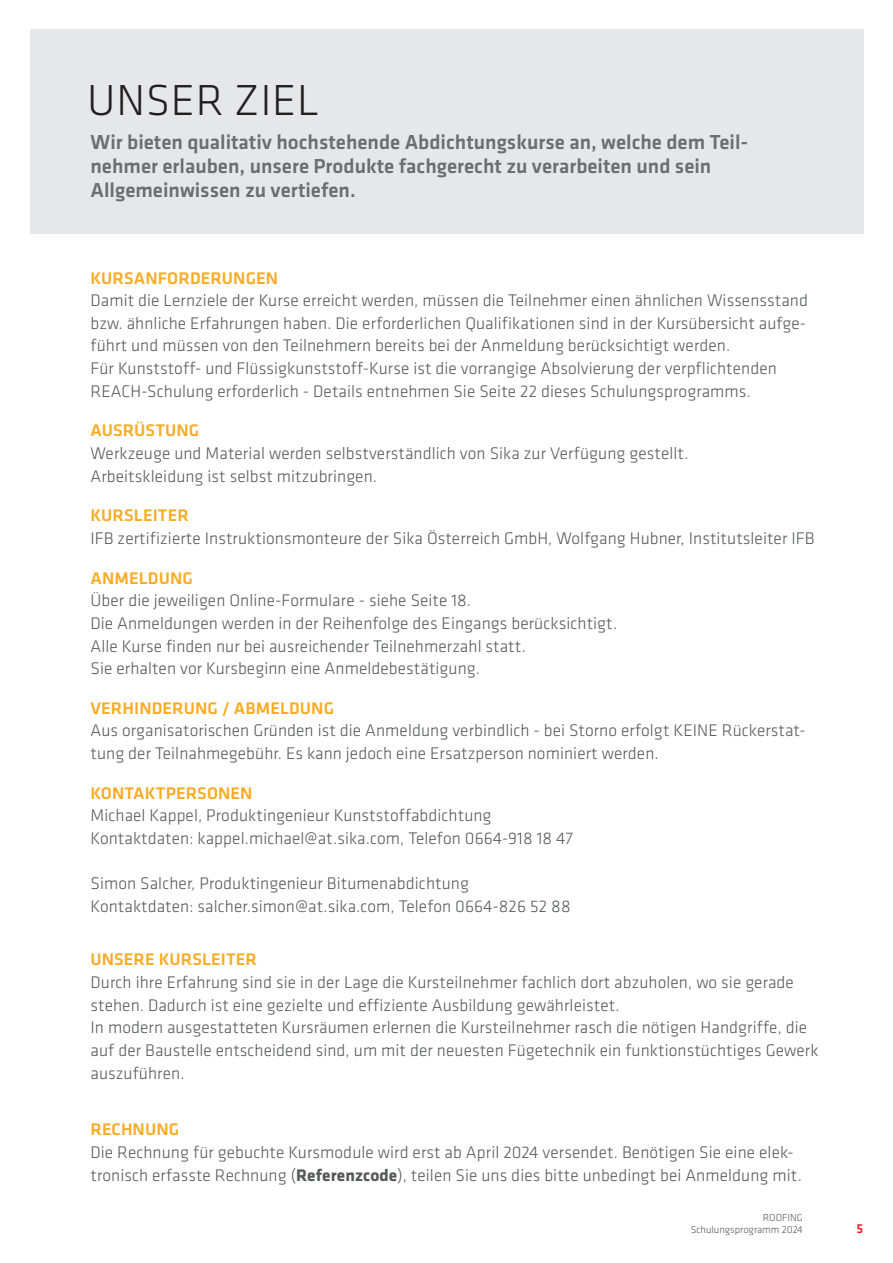
<style>
.page{position:relative;width:893px;height:1263px;background:#fff}
.page>*{position:absolute;margin:0;border:0;box-sizing:border-box;transform-origin:0 0}
.t1{font:300 45px "Klavika";letter-spacing:.015em;color:#231f20}
.t2{font:500 21px/24px "Klavika";color:#6c6d70}
.t3{font:300 17.4px/22.6px "Klavika";letter-spacing:.005em;color:#57585a}
.t4{font:500 17.4px "Klavika";letter-spacing:.005em;color:#faab24}
.t5{font:500 13.5px "Klavika";color:#ee1d23}
.t6{font:300 10.5px/12.6px "Klavika";color:#57585a;text-align:right}
.s1{font-weight:700}
</style>
<div class="page">
<div style="left:30px;top:30px;width:833px;height:204px;background:#e6e7e9"></div>
<h1 class="t1" style="left:87px;top:75px;width:233px">UNSER ZIEL</h1>
<p class="t2" style="left:91px;top:130px;width:659px">Wir bieten qualitativ hochstehende Abdichtungskurse an, welche dem Teil&shy;nehmer erlauben, unsere Produkte fachgerecht zu verarbeiten und sein<br>Allgemeinwissen zu vertiefen.</p>
<p class="t4" style="left:91px;top:268px;width:189px">KURSANFORDERUNGEN</p>
<p class="t3" style="left:91px;top:289px;width:719px">Damit die Lernziele der Kurse erreicht werden, müssen die Teilnehmer einen ähnlichen Wissensstand bzw. ähnliche Erfahrungen haben. Die erforderlichen Qualifikationen sind in der Kursübersicht aufge&shy;führt und müssen von den Teilnehmern bereits bei der Anmeldung berücksichtigt werden.<br>Für Kunststoff- und Flüssigkunststoff-Kurse ist die vorrangige Absolvierung der verpflichtenden REACH-Schulung erforderlich - Details entnehmen Sie Seite 22 dieses Schulungsprogramms.</p>
<p class="t4" style="left:91px;top:421px;width:110px">AUSRÜSTUNG</p>
<p class="t3" style="left:91px;top:442px;width:600px">Werkzeuge und Material werden selbstverständlich von Sika zur Verfügung gestellt.<br>Arbeitskleidung ist selbst mitzubringen.</p>
<p class="t4" style="left:91px;top:506px;width:100px">KURSLEITER</p>
<p class="t3" style="left:91px;top:527px;width:725px">IFB zertifizierte Instruktionsmonteure der Sika Österreich GmbH, Wolfgang Hubner, Institutsleiter IFB</p>
<p class="t4" style="left:91px;top:568px;width:104px">ANMELDUNG</p>
<p class="t3" style="left:91px;top:589px;width:528px">Über die jeweiligen Online-Formulare - siehe Seite 18.<br>Die Anmeldungen werden in der Reihenfolge des Eingangs berücksichtigt.<br>Alle Kurse finden nur bei ausreichender Teilnehmerzahl statt.<br>Sie erhalten vor Kursbeginn eine Anmeldebestätigung.</p>
<p class="t4" style="left:91px;top:698px;width:245px">VERHINDERUNG / ABMELDUNG</p>
<p class="t3" style="left:91px;top:720px;width:717px">Aus organisatorischen Gründen ist die Anmeldung verbindlich - bei Storno erfolgt KEINE Rückerstat&shy;tung der Teilnahmegebühr. Es kann jedoch eine Ersatzperson nominiert werden.</p>
<p class="t4" style="left:91px;top:783px;width:164px">KONTAKTPERSONEN</p>
<p class="t3" style="left:91px;top:804px;width:484px">Michael Kappel, Produktingenieur Kunststoffabdichtung<br>Kontaktdaten: kappel.michael@at.sika.com, Telefon 0664-918 18 47</p>
<p class="t3" style="left:91px;top:872px;width:482px">Simon Salcher, Produktingenieur Bitumenabdichtung<br>Kontaktdaten: salcher.simon@at.sika.com, Telefon 0664-826 52 88</p>
<p class="t4" style="left:91px;top:950px;width:168px">UNSERE KURSLEITER</p>
<p class="t3" style="left:91px;top:971px;width:730px">Durch ihre Erfahrung sind sie in der Lage die Kursteilnehmer fachlich dort abzuholen, wo sie gerade stehen. Dadurch ist eine gezielte und effiziente Ausbildung gewährleistet.<br>In modern ausgestatteten Kursräumen erlernen die Kursteilnehmer rasch die nötigen Handgriffe, die auf der Baustelle entscheidend sind, um mit der neuesten Fügetechnik ein funktionstüchtiges Gewerk auszuführen.</p>
<p class="t4" style="left:91px;top:1120px;width:90px">RECHNUNG</p>
<p class="t3" style="left:91px;top:1141px;width:713px">Die Rechnung für gebuchte Kursmodule wird erst ab April 2024 versendet. Benötigen Sie eine elek&shy;tronisch erfasste Rechnung (<span class="s1">Referenzcode</span>), teilen Sie uns dies bitte unbedingt bei Anmeldung mit.</p>
<p class="t6" style="left:691px;top:1211px;width:114px">ROOFING<br>Schulungsprogramm 2024</p>
<p class="t5" style="left:856px;top:1221px;width:8px">5</p>
</div>
